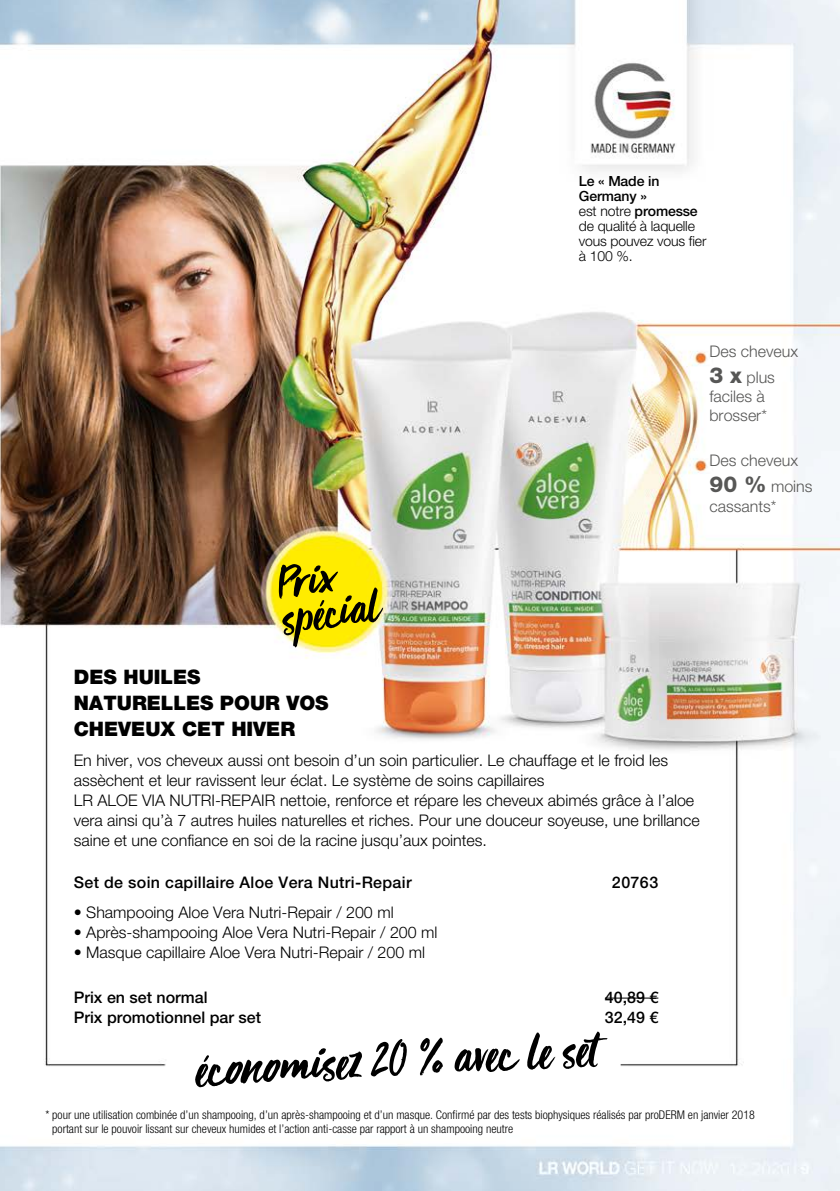
<style>
.page{position:relative;width:840px;height:1191px;background:#fff}
.page>*{position:absolute;margin:0;border:0;box-sizing:border-box;transform-origin:0 0}
.t1{font:56px "Viva Beautiful B";color:#000}
.t2{font:52px "Viva Beautiful B";color:#000}
.t3{font:900 20px/26px "Helvetica Neue LT Pro";color:#000}
.t4{font:300 16px/20px "Helvetica Neue LT Pro";color:#000}
.t5{font:500 16px/20px "Helvetica Neue LT Pro";letter-spacing:.015em;color:#000}
.t6{font:300 16px/26.4px "Helvetica Neue LT Pro";color:#575756}
.t7{font:300 14px/15px "Helvetica Neue LT Pro";letter-spacing:-.01em;color:#000}
.t8{font:300 condensed 12px/14px "Helvetica Neue LT Pro";color:#000}
.s1{font-weight:500}
.s2{font-weight:800;font-size:22px}
</style>
<div class="page">
<img style="left:0;top:0;width:839px;height:1191px">
<hr style="left:604px;top:997px;width:54px;height:1px;background:#000">
<p class="t7" style="left:578px;top:173px;width:129px"><span class="s1">Le « Made in<br>Germany »<br></span>est notre <span class="s1">promesse </span>de qualité à laquelle vous pouvez vous fier à 100 %.</p>
<p class="t6" style="left:709px;top:337px;width:90px">Des cheveux<br><span class="s2">3 x</span> plus</p>
<p class="t6" style="left:709px;top:386px;width:59px;line-height:19.2px">faciles à brosser*</p>
<p class="t6" style="left:709px;top:447px;width:104px">Des cheveux<br><span class="s2">90 %</span> moins</p>
<p class="t6" style="left:709px;top:492px;width:68px">cassants*</p>
<h2 class="t2" style="left:273px;top:550px;width:58px;rotate:-8deg">Prix</h2>
<h2 class="t2" style="left:278px;top:583px;width:98px;rotate:-8deg">spécial</h2>
<p class="t3" style="left:74px;top:663px;width:256px">DES HUILES<br>NATURELLES POUR VOS<br>CHEVEUX CET HIVER</p>
<p class="t4" style="left:74px;top:749px;width:627px">En hiver, vos cheveux aussi ont besoin d’un soin particulier. Le chauffage et le froid les assèchent et leur ravissent leur éclat. Le système de soins capillaires<br>LR ALOE VIA NUTRI-REPAIR nettoie, renforce et répare les cheveux abimés grâce à l’aloe vera ainsi qu’à 7 autres huiles naturelles et riches. Pour une douceur soyeuse, une brillance saine et une confiance en soi de la racine jusqu’aux pointes.</p>
<p class="t5" style="left:74px;top:871px;width:339px">Set de soin capillaire Aloe Vera Nutri-Repair</p>
<p class="t4" style="left:74px;top:902px;width:321px">• Shampooing Aloe Vera Nutri-Repair / 200 ml</p>
<p class="t4" style="left:74px;top:922px;width:365px">• Après-shampooing Aloe Vera Nutri-Repair / 200 ml</p>
<p class="t4" style="left:74px;top:942px;width:352px">• Masque capillaire Aloe Vera Nutri-Repair / 200 ml</p>
<p class="t5" style="left:611px;top:871px;width:48px">20763</p>
<p class="t5" style="left:604px;top:987px;width:55px">40,89 €<br>32,49 €</p>
<p class="t5" style="left:74px;top:987px;width:189px">Prix en set normal<br>Prix promotionnel par set</p>
<h1 class="t1" style="left:193px;top:1031px;width:404px;rotate:-3deg">économisez 20 % avec le set</h1>
<p class="t8" style="left:52px;top:1107px;width:703px;text-indent:-7px">* pour une utilisation combinée d’un shampooing, d’un après-shampooing et d’un masque. Confirmé par des tests biophysiques réalisés par proDERM en janvier 2018 portant sur le pouvoir lissant sur cheveux humides et l’action anti-casse par rapport à un shampooing neutre</p>
</div>
